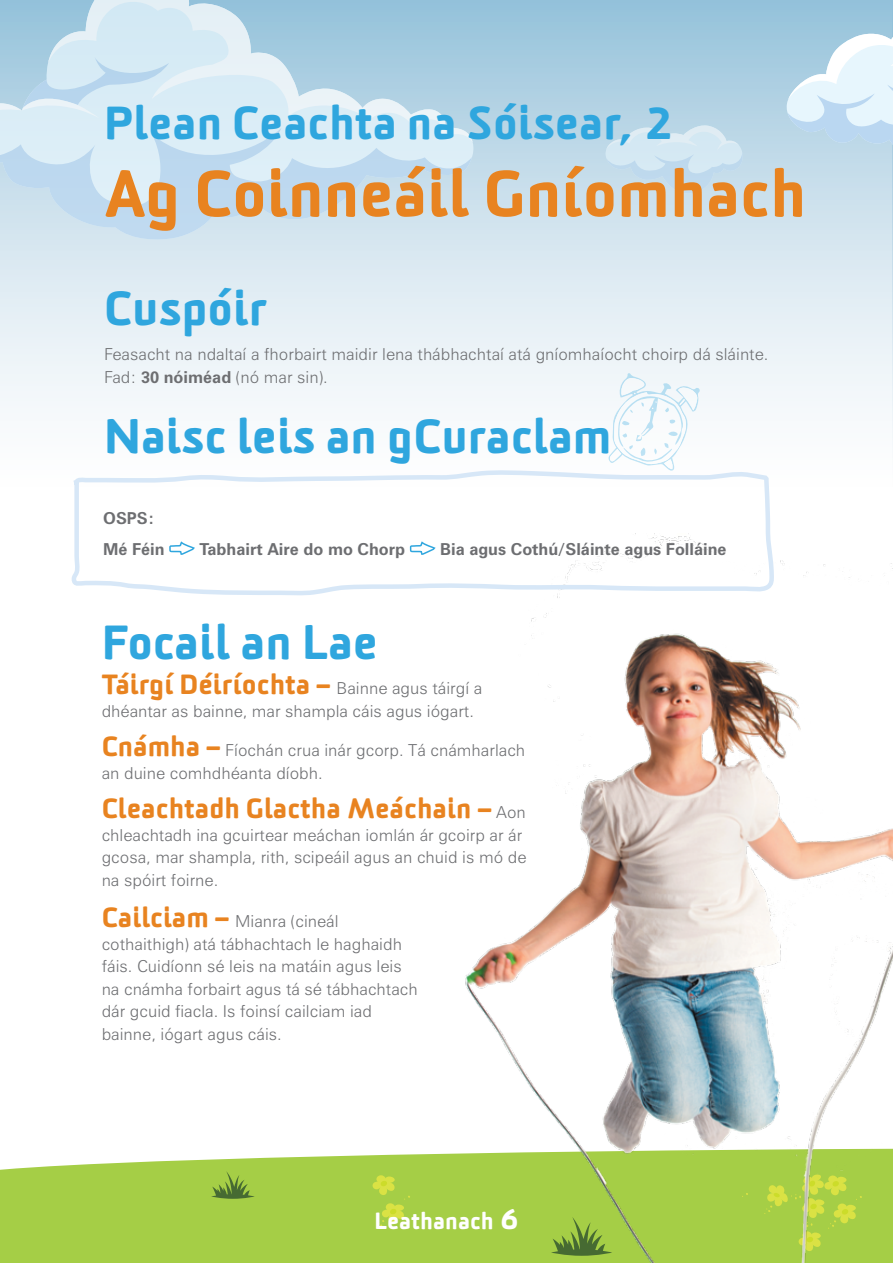
<style>
.page{position:relative;width:893px;height:1263px;background:#fff}
.page>*{position:absolute;margin:0;border:0;box-sizing:border-box;transform-origin:0 0}
.t1{font:900 63px "Sommet Rounded W00";color:#e88320}
.t2{font:900 46.5px "Sommet Rounded W00";color:#2fa6de}
.t3{font:900 45px "Sommet Rounded W00";color:#2fa6de}
.t4{font:900 27px "Sommet Rounded W00";color:#e88320}
.t5{font:900 22.5px "Sommet Rounded W00";color:#fff}
.t6{font:300 16.5px/22.5px "Zurich BT";color:#6d6e71}
.t7{font:700 16.5px/31px "Zurich BT";color:#6d6e71}
.s1{font-weight:700}
.s2{font-family:"Zurich BT";font-weight:300;font-size:16.5px;color:#6d6e71}
.s3{font-family:"Sommet Rounded W00";font-weight:900;font-size:27px;color:#e88320}
.s4{font-size:28.5px}
</style>
<div class="page">
<div style="left:0;top:0;width:893px;height:618px;background:linear-gradient(to bottom,#a3c9de,#fff)"></div>
<svg style="left:892px;top:0;width:1px;height:534px"></svg>
<svg style="left:0;top:0;width:474px;height:241px;fill:#9cc7dd"></svg>
<svg style="left:0;top:130px;width:472px;height:111px"></svg>
<svg style="left:0;top:57px;width:48px;height:73px"></svg>
<svg style="left:48px;top:0;width:425px;height:143px;fill:#d5eaf5"></svg>
<svg style="left:786px;top:29px;width:107px;height:125px"></svg>
<svg style="left:605px;top:125px;width:139px;height:70px"></svg>
<div style="left:0;top:1155px;width:378px;height:108px;background:#a5ce46"></div>
<svg style="left:211px;top:1171px;width:44px;height:28px"></svg>
<svg style="left:370px;top:1172px;width:8px;height:56px"></svg>
<svg style="left:608px;top:373px;width:92px;height:94px"></svg>
<img style="left:378px;top:534px;width:515px;height:729px">
<svg style="left:69px;top:467px;width:709px;height:131px"></svg>
<h3 class="t3" style="left:104px;top:93px;width:568px">Plean Ceachta na Sóisear, 2</h3>
<h1 class="t1" style="left:104px;top:152px;width:704px">Ag Coinneáil Gníomhach</h1>
<h2 class="t2" style="left:104px;top:278px;width:165px">Cuspóir</h2>
<p class="t6" style="left:104px;top:343px;width:666px">Feasacht na ndaltaí a fhorbairt maidir lena thábhachtaí atá gníomhaíocht choirp dá sláinte.<br>Fad: <span class="s1">30 nóiméad</span> (nó mar sin).</p>
<h2 class="t2" style="left:104px;top:406px;width:509px">Naisc leis an gCuraclam</h2>
<p class="t7" style="left:103px;top:502px;width:63px">OSPS:<br>Mé Féin</p>
<p class="t7" style="left:200px;top:533px;width:207px">Tabhairt Aire do mo Chorp</p>
<p class="t7" style="left:440px;top:533px;width:288px">Bia agus Cothú/Sláinte agus Folláine</p>
<h2 class="t2" style="left:102px;top:612px;width:278px">Focail an Lae</h2>
<h3 class="t4" style="left:102px;top:667px;width:382px">Táirgí Déiríochta – <span class="s2">Bainne agus táirgí a</span></h3>
<p class="t6" style="left:102px;top:699px;width:374px">dhéantar as bainne, mar shampla cáis agus iógart.</p>
<p class="t6" style="left:102px;top:739px;width:425px"><span class="s3">Cnámha –</span> Fíochán crua inár gcorp. Tá cnámharlach an duine comhdhéanta díobh.</p>
<h3 class="t4" style="left:102px;top:791px;width:426px">Cleachtadh Glactha Meáchain – <span class="s2">Aon</span></h3>
<p class="t6" style="left:102px;top:823px;width:426px">chleachtadh ina gcuirtear meáchan iomlán ár gcoirp ar ár gcosa, mar shampla, rith, scipeáil agus an chuid is mó de na spóirt foirne.</p>
<p class="t6" style="left:102px;top:910px;width:318px"><span class="s3">Cailciam –</span> Mianra (cineál cothaithigh) atá tábhachtach le haghaidh fáis. Cuidíonn sé leis na matáin agus leis na cnámha forbairt agus tá sé tábhachtach dár gcuid fiacla. Is foinsí cailciam iad bainne, iógart agus cáis.</p>
<h3 class="t5" style="left:375px;top:1206px;width:145px">Leathanach <span class="s4">6</span></h3>
</div>
